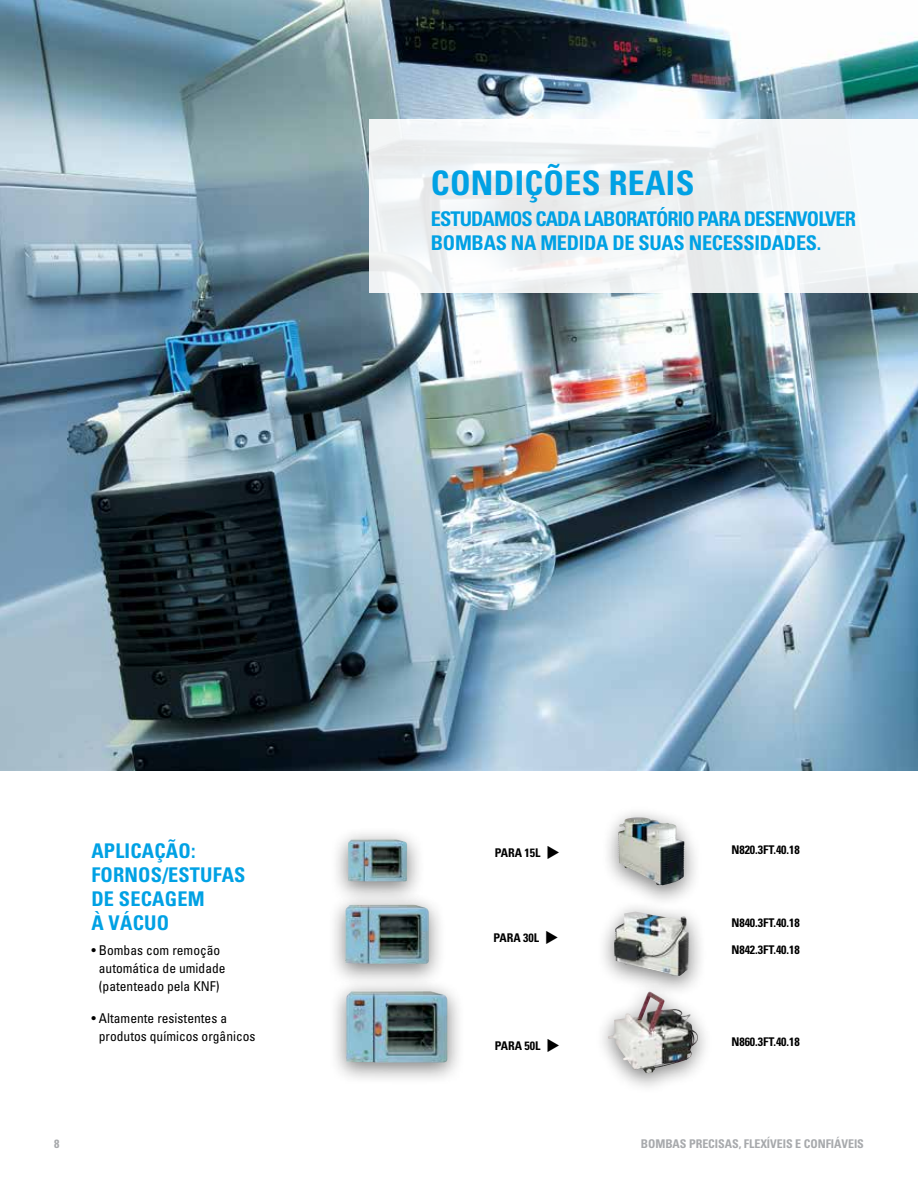
<style>
.page{position:relative;width:918px;height:1188px;background:#fff}
.page>*{position:absolute;margin:0;border:0;box-sizing:border-box;transform-origin:0 0}
.t1{font:700 condensed 33.75px "Univers";letter-spacing:.01em;color:#00a1e4}
.t2{font:700 condensed 20.25px/24px "Univers";letter-spacing:-.045em;color:#00a1e4}
.t3{font:700 condensed 20.25px/24px "Univers";letter-spacing:.01em;color:#00a1e4}
.t4{font:condensed 13.5px/18px "Univers";color:#000;text-align:center}
.t5{font:700 condensed 12px "Univers";letter-spacing:-.005em;color:#000}
.t6{font:700 condensed 12px "Univers";letter-spacing:-.005em;color:#a7a9ac}
</style>
<div class="page">
<div style="left:328px;top:978px;width:137px;height:108px;background:#000;opacity:.5"></div>
<img style="left:346px;top:991px;width:102px;height:72px">
<div style="left:601px;top:805px;width:101px;height:103px;background:#000;opacity:.5"></div>
<img style="left:618px;top:817px;width:67px;height:69px">
<div style="left:596px;top:899px;width:111px;height:100px;background:#000;opacity:.5"></div>
<img style="left:614px;top:912px;width:75px;height:64px">
<div style="left:592px;top:981px;width:123px;height:115px;background:#000;opacity:.5"></div>
<img style="left:608px;top:992px;width:90px;height:82px">
<div style="left:330px;top:827px;width:95px;height:78px;background:#000;opacity:.5"></div>
<img style="left:348px;top:839px;width:59px;height:42px">
<div style="left:327px;top:892px;width:120px;height:96px;background:#000;opacity:.5"></div>
<img style="left:345px;top:905px;width:84px;height:59px">
<img style="left:0;top:0;width:918px;height:770px">
<div style="left:369px;top:119px;width:549px;height:174px;background:linear-gradient(to right,#eff1f1,#f3f6f7)"></div>
<h1 class="t1" style="left:431px;top:162px;width:265px">CONDIÇÕES REAIS</h1>
<h2 class="t2" style="left:431px;top:207px;width:427px">ESTUDAMOS CADA LABORATÓRIO PARA DESENVOLVER<br>BOMBAS NA MEDIDA DE SUAS NECESSIDADES.</h2>
<h2 class="t3" style="left:91px;top:839px;width:156px">APLICAÇÃO:<br>FORNOS/ESTUFAS<br>DE SECAGEM<br>À VÁCUO</h2>
<p class="t4" style="left:91px;top:941px;width:136px">• Bombas com remoção automática de umidade (patenteado pela KNF)</p>
<p class="t4" style="left:99px;top:1009px;width:158px;text-align:left;text-indent:-7px">• Altamente resistentes a produtos químicos orgânicos</p>
<p class="t5" style="left:495px;top:845px;width:47px">PARA 15L</p>
<p class="t5" style="left:493px;top:930px;width:47px">PARA 30L</p>
<p class="t5" style="left:495px;top:1038px;width:47px">PARA 50L</p>
<p class="t5" style="left:732px;top:843px;width:70px">N820.3FT.40.18</p>
<p class="t5" style="left:732px;top:916px;width:70px">N840.3FT.40.18</p>
<p class="t5" style="left:732px;top:943px;width:70px">N842.3FT.40.18</p>
<p class="t5" style="left:732px;top:1035px;width:70px">N860.3FT.40.18</p>
<p class="t6" style="left:54px;top:1137px;width:7px">8</p>
<p class="t6" style="left:641px;top:1137px;width:225px">BOMBAS PRECISAS, FLEXÍVEIS E CONFIÁVEIS</p>
</div>
